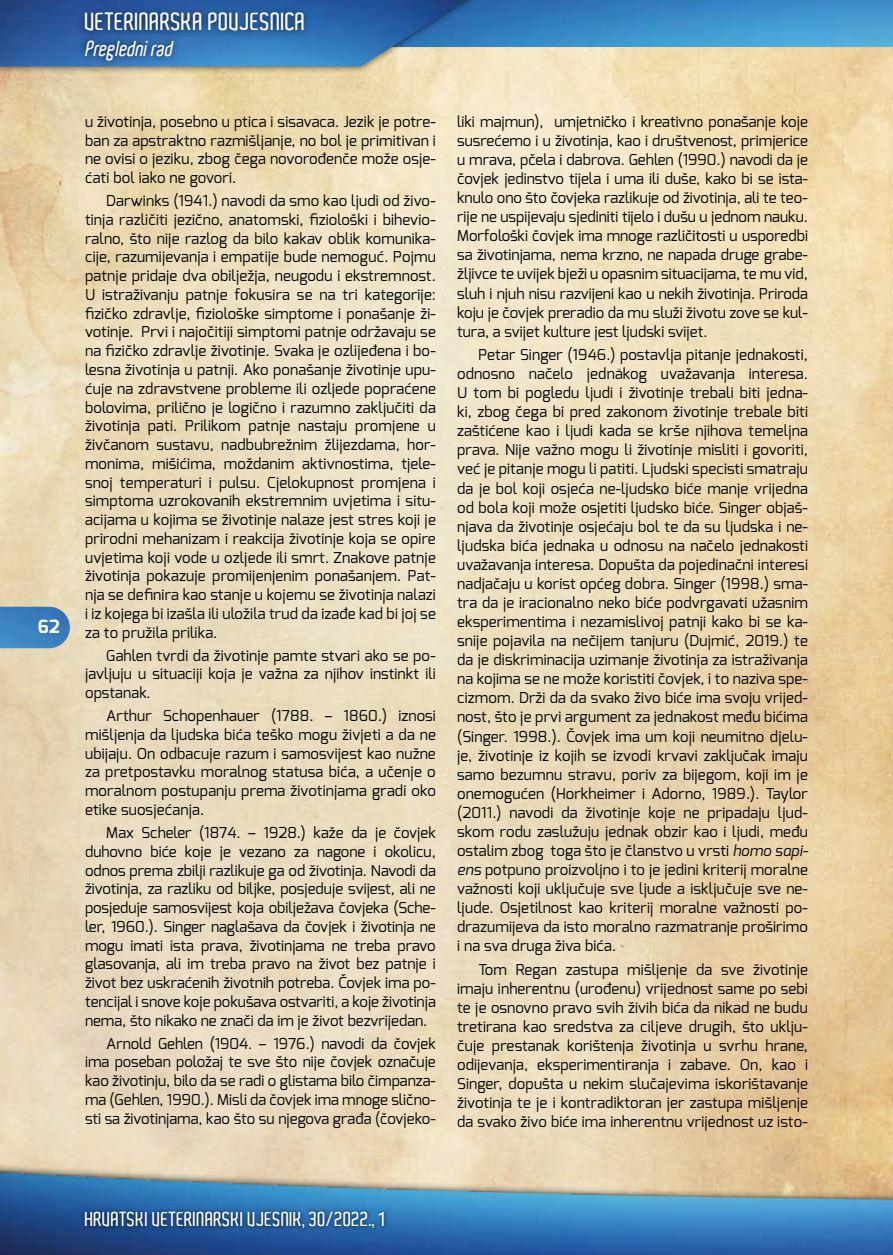
<style>
.page{position:relative;width:893px;height:1255px;background:#fff}
.page>*{position:absolute;margin:0;border:0;box-sizing:border-box;transform-origin:0 0}
.t1{font:600 24px "Aldo";color:#fff}
.t2{font:italic 600 21px "Aldo";color:#fff;scale:.9 1}
.t3{font:600 19.5px "Aldo";color:#fff}
.t4{font:700 18.15px "Exo";color:#fff}
.t5{font:15px/19px "Exo";color:#000;text-align:justify}
.s1{font-style:italic}
</style>
<div class="page">
<img style="left:0;top:1153px;width:893px;height:101px">
<img style="left:0;top:606px;width:70px;height:42px">
<img style="left:505px;top:0;width:388px;height:47px">
<div style="left:0;top:0;width:505px;height:75px;background:#000;opacity:.75"></div>
<img style="left:0;top:0;width:498px;height:66px">
<div style="left:81px;top:1207px;width:308px;height:25px;background:#000;opacity:.75"></div>
<div style="left:77px;top:5px;width:234px;height:62px;background:#000;opacity:.75"></div>
<p class="t4" style="left:38px;top:614px;width:23px">62</p>
<h1 class="t1" style="left:85px;top:8px;width:222px">VETERINARSKA POVJESNICA</h1>
<h2 class="t2" style="left:85px;top:36px;width:104px">Preglednirad</h2>
<p class="t5" style="left:85px;top:112px;width:352px">u životinja, posebno u ptica i sisavaca. Jezik je potre&shy;ban za apstraktno razmišljanje, no bol je primitivan i ne ovisi o jeziku, zbog čega novorođenče može osje&shy;ćati bol iako ne govori.</p>
<p class="t5" style="left:85px;top:191px;width:352px;text-indent:21px">Darwinks (1941.) navodi da smo kao ljudi od živo&shy;tinja različiti jezično, anatomski, fiziološki i bihevio&shy;ralno, što nije razlog da bilo kakav oblik komunika&shy;cije, razumijevanja i empatije bude nemoguć. Pojmu patnje pridaje dva obilježja, neugodu i ekstremnost.<br>U istraživanju patnje fokusira se na tri kategorije: fizičko zdravlje, fiziološke simptome i ponašanje ži&shy;votinje. Prvi i najočitiji simptomi patnje održavaju se na fizičko zdravlje životinje. Svaka je ozlijeđena i bo&shy;lesna životinja u patnji. Ako ponašanje životinje upu&shy;ćuje na zdravstvene probleme ili ozljede popraćene bolovima, prilično je logično i razumno zaključiti da životinja pati. Prilikom patnje nastaju promjene u živčanom sustavu, nadbubrežnim žlijezdama, hor&shy;monima, mišićima, moždanim aktivnostima, tjele&shy;snoj temperaturi i pulsu. Cjelokupnost promjena i simptoma uzrokovanih ekstremnim uvjetima i situ&shy;acijama u kojima se životinje nalaze jest stres koji je prirodni mehanizam i reakcija životinje koja se opire uvjetima koji vode u ozljede ili smrt. Znakove patnje životinja pokazuje promijenjenim ponašanjem. Pat&shy;nja se definira kao stanje u kojemu se životinja nalazi i iz kojega bi izašla ili uložila trud da izađe kad bi joj se za to pružila prilika.</p>
<p class="t5" style="left:85px;top:645px;width:352px;text-indent:21px">Gahlen tvrdi da životinje pamte stvari ako se po&shy;javljuju u situaciji koja je važna za njihov instinkt ili opstanak.</p>
<p class="t5" style="left:85px;top:706px;width:352px;text-indent:21px">Arthur Schopenhauer (1788. – 1860.) iznosi mišljenja da ljudska bića teško mogu živjeti a da ne ubijaju. On odbacuje razum i samosvijest kao nužne za pretpostavku moralnog statusa bića, a učenje o moralnom postupanju prema životinjama gradi oko etike suosjećanja.</p>
<p class="t5" style="left:85px;top:823px;width:352px;text-indent:21px">Max Scheler (1874. – 1928.) kaže da je čovjek duhovno biće koje je vezano za nagone i okolicu, odnos prema zbilji razlikuje ga od životinja. Navodi da životinja, za razliku od biljke, posjeduje svijest, ali ne posjeduje samosvijest koja obilježava čovjeka (Sche&shy;ler, 1960.). Singer naglašava da čovjek i životinja ne mogu imati ista prava, životinjama ne treba pravo glasovanja, ali im treba pravo na život bez patnje i život bez uskraćenih životnih potreba. Čovjek ima po&shy;tencijal i snove koje pokušava ostvariti, a koje životinja nema, što nikako ne znači da im je život bezvrijedan.</p>
<p class="t5" style="left:85px;top:1033px;width:352px;text-indent:21px">Arnold Gehlen (1904. – 1976.) navodi da čovjek ima poseban položaj te sve što nije čovjek označuje kao životinju, bilo da se radi o glistama bilo čimpanza&shy;ma (Gehlen, 1990.). Misli da čovjek ima mnoge slično&shy;sti sa životinjama, kao što su njegova građa (čovjeko-</p>
<p class="t5" style="left:457px;top:112px;width:352px">liki majmun), umjetničko i kreativno ponašanje koje susrećemo i u životinja, kao i društvenost, primjerice u mrava, pčela i dabrova. Gehlen (1990.) navodi da je čovjek jedinstvo tijela i uma ili duše, kako bi se ista&shy;knulo ono što čovjeka razlikuje od životinja, ali te teo&shy;rije ne uspijevaju sjediniti tijelo i dušu u jednom nauku.<br>Morfološki čovjek ima mnoge različitosti u usporedbi sa životinjama, nema krzno, ne napada druge grabe&shy;žljivce te uvijek bježi u opasnim situacijama, te mu vid, sluh i njuh nisu razvijeni kao u nekih životinja. Priroda koju je čovjek preradio da mu služi životu zove se kul&shy;tura, a svijet kulture jest ljudski svijet.</p>
<p class="t5" style="left:457px;top:345px;width:353px;text-indent:21px">Petar Singer (1946.) postavlja pitanje jednakosti, odnosno načelo jednakog uvažavanja interesa.<br>U tom bi pogledu ljudi i životinje trebali biti jedna&shy;ki, zbog čega bi pred zakonom životinje trebale biti zaštićene kao i ljudi kada se krše njihova temeljna prava. Nije važno mogu li životinje misliti i govoriti, već je pitanje mogu li patiti. Ljudski specisti smatraju da je bol koji osjeća ne-ljudsko biće manje vrijedna od bola koji može osjetiti ljudsko biće. Singer objaš&shy;njava da životinje osjećaju bol te da su ljudska i ne&shy;ljudska bića jednaka u odnosu na načelo jednakosti uvažavanja interesa. Dopušta da pojedinačni interesi nadjačaju u korist općeg dobra. Singer (1998.) sma&shy;tra da je iracionalno neko biće podvrgavati užasnim eksperimentima i nezamislivoj patnji kako bi se ka&shy;snije pojavila na nečijem tanjuru (Dujmić, 2019.) te da je diskriminacija uzimanje životinja za istraživanja na kojima se ne može koristiti čovjek, i to naziva spe&shy;cizmom. Drži da da svako živo biće ima svoju vrijed&shy;nost, što je prvi argument za jednakost među bićima (Singer. 1998.). Čovjek ima um koji neumitno djelu&shy;je, životinje iz kojih se izvodi krvavi zaključak imaju samo bezumnu stravu, poriv za bijegom, koji im je onemogućen (Horkheimer i Adorno, 1989.). Taylor (2011.) navodi da životinje koje ne pripadaju ljud&shy;skom rodu zaslužuju jednak obzir kao i ljudi, među ostalim zbog toga što je članstvo u vrsti <span class="s1">homo sapi&shy;ens</span> potpuno proizvoljno i to je jedini kriterij moralne važnosti koji uključuje sve ljude a isključuje sve ne&shy;ljude. Osjetilnost kao kriterij moralne važnosti po&shy;drazumijeva da isto moralno razmatranje proširimo i na sva druga živa bića.</p>
<p class="t5" style="left:457px;top:959px;width:352px;text-indent:21px">Tom Regan zastupa mišljenje da sve životinje imaju inherentnu (urođenu) vrijednost same po sebi te je osnovno pravo svih živih bića da nikad ne budu tretirana kao sredstva za ciljeve drugih, što uklju&shy;čuje prestanak korištenja životinja u svrhu hrane, odijevanja, eksperimentiranja i zabave. On, kao i Singer, dopušta u nekim slučajevima iskorištavanje životinja te je i kontradiktoran jer zastupa mišljenje da svako živo biće ima inherentnu vrijednost uz isto-</p>
<h3 class="t3" style="left:85px;top:1207px;width:302px">HRVATSKI VETERINARSKI VJESNIK, 30/2022., 1</h3>
</div>
